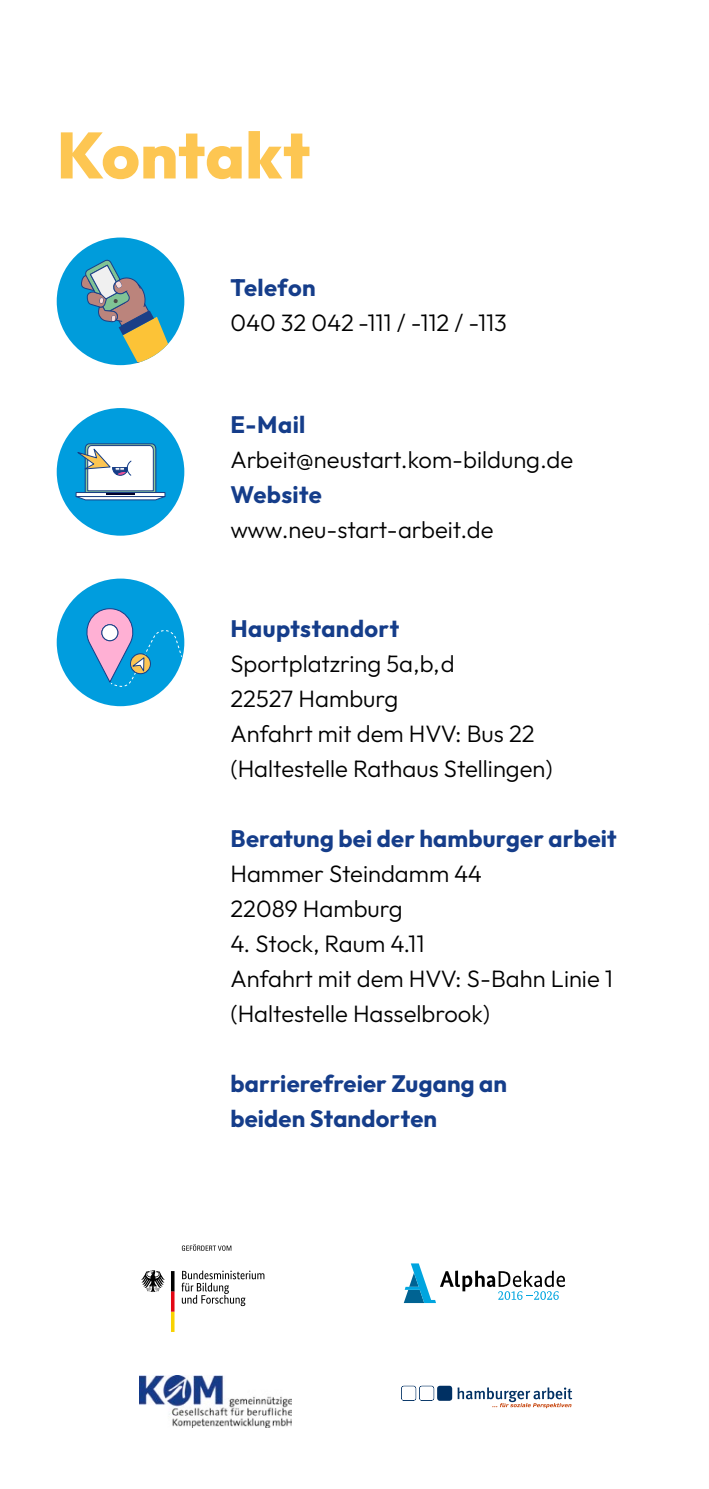
<style>
.page{position:relative;width:709px;height:1489px;background:#fff}
.page>*{position:absolute;margin:0;border:0;box-sizing:border-box;transform-origin:0 0}
.t1{font:800 65px "Outfit";letter-spacing:.005em;color:#fdc652}
.t2{font:300 23.75px/35px "Outfit";color:#000}
.t3{font:700 23.75px/35px "Outfit";letter-spacing:.01em;color:#153d8a}
</style>
<div class="page">
<div style="left:57px;top:237px;width:127px;height:128px;background:#009cdb;border-radius:50%"></div>
<svg style="left:81px;top:260px;width:103px;height:105px"></svg>
<div style="left:57px;top:408px;width:127px;height:127px;background:#009dde;border-radius:50%"></div>
<svg style="left:75px;top:443px;width:91px;height:57px"></svg>
<div style="left:57px;top:578px;width:127px;height:128px;background:#009dde;border-radius:50%"></div>
<svg style="left:86px;top:608px;width:96px;height:79px"></svg>
<div style="left:437px;top:1385px;width:15px;height:15px;background:#003063;border-radius:3px"></div>
<svg style="left:401px;top:1385px;width:33px;height:15px"></svg>
<svg style="left:457px;top:1387px;width:115px;height:20px"></svg>
<svg style="left:404px;top:1263px;width:161px;height:39px"></svg>
<svg style="left:181px;top:1270px;width:83px;height:35px"></svg>
<svg style="left:141px;top:1270px;width:24px;height:22px"></svg>
<svg style="left:171px;top:1271px;width:3px;height:60px"></svg>
<svg style="left:182px;top:1244px;width:49px;height:6px"></svg>
<img style="left:139px;top:1375px;width:153px;height:51px">
<h1 class="t1" style="left:57px;top:119px;width:255px">Kontakt</h1>
<p class="t3" style="left:230px;top:270px;width:87px">Telefon</p>
<p class="t2" style="left:230px;top:305px;width:278px">040 32 042 -111 / -112 / -113</p>
<p class="t3" style="left:230px;top:407px;width:76px">E-Mail</p>
<p class="t2" style="left:230px;top:442px;width:344px">Arbeit@neustart.kom-bildung.de</p>
<p class="t3" style="left:230px;top:477px;width:93px">Website</p>
<p class="t2" style="left:230px;top:512px;width:265px">www.neu-start-arbeit.de</p>
<p class="t3" style="left:230px;top:610px;width:170px">Hauptstandort</p>
<p class="t2" style="left:230px;top:645px;width:324px">Sportplatzring 5a,b,d<br>22527 Hamburg<br>Anfahrt mit dem HVV: Bus 22 (Haltestelle Rathaus Stellingen)</p>
<p class="t3" style="left:230px;top:820px;width:388px">Beratung bei der hamburger arbeit</p>
<p class="t2" style="left:230px;top:855px;width:253px">Hammer Steindamm 44<br>22089 Hamburg</p>
<p class="t2" style="left:230px;top:925px;width:384px">4. Stock, Raum 4.11<br>Anfahrt mit dem HVV: S-Bahn Linie 1 (Haltestelle Hasselbrook)</p>
<p class="t3" style="left:230px;top:1065px;width:278px">barrierefreier Zugang an beiden Standorten</p>
</div>
